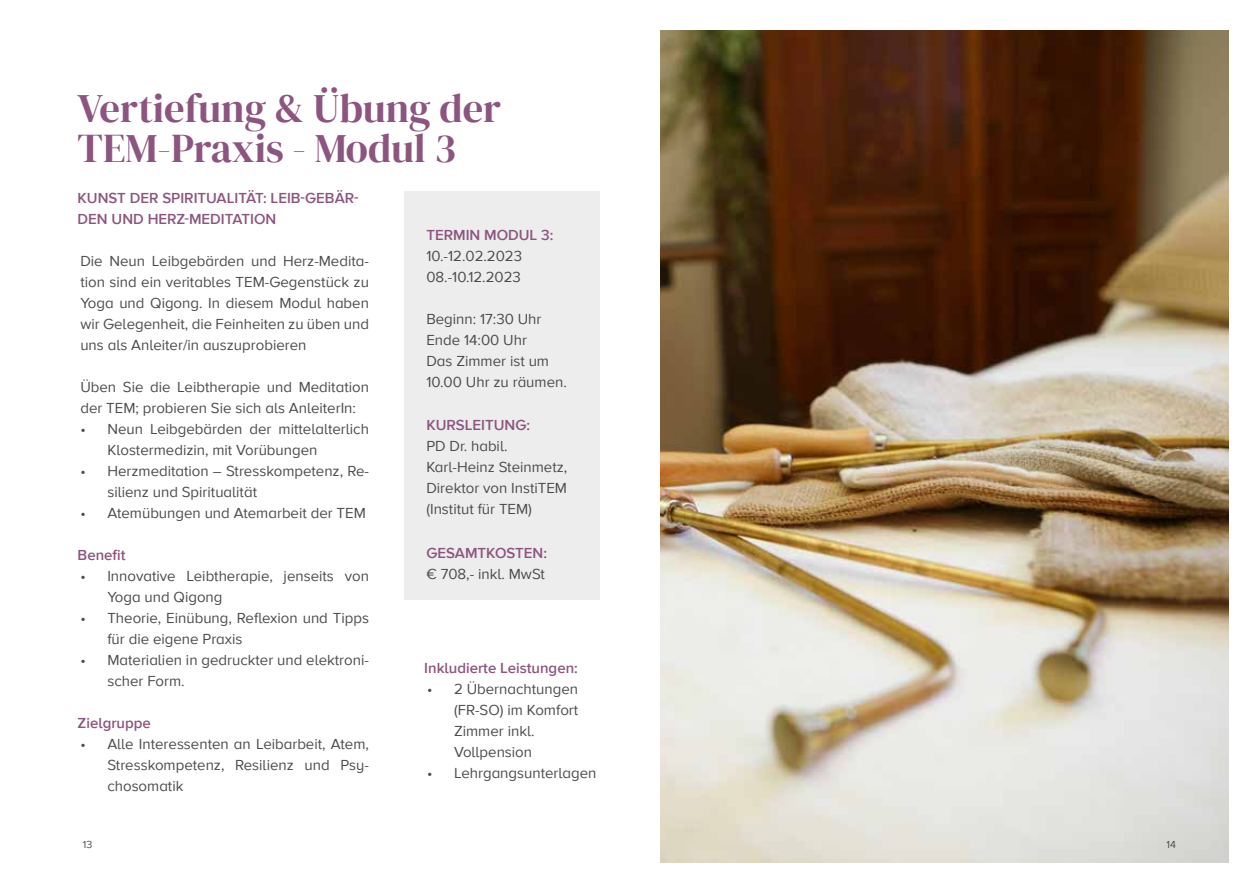
<style>
.page{position:relative;width:1259px;height:893px;background:#fff}
.page>*{position:absolute;margin:0;border:0;box-sizing:border-box;transform-origin:0 0}
.t1{font:40.5px/40.5px "DM Serif Display";color:#8c557f}
.t2{font:15px/21px "Proxima Nova A";color:#4a4a49}
.t3{font:600 15px/21px "Proxima Nova A";color:#8c557f}
.t4{font:10.5px "Proxima Nova A";color:#4a4a49}
</style>
<div class="page">
<div style="left:404px;top:191px;width:196px;height:409px;background:#ededed"></div>
<img style="left:660px;top:31px;width:568px;height:831px">
<h1 class="t1" style="left:78px;top:88px;width:425px">Vertiefung &amp; Übung der<br>TEM-Praxis - Modul 3</h1>
<p class="t3" style="left:78px;top:187px;width:283px">KUNST DER SPIRITUALITÄT: LEIB-GEBÄR-<br>DEN UND HERZ-MEDITATION</p>
<p class="t2" style="left:80px;top:250px;width:290px;text-align:justify">Die Neun Leibgebärden und Herz-Medita&shy;tion sind ein veritables TEM-Gegenstück zu Yoga und Qigong. In diesem Modul haben wir Gelegenheit, die Feinheiten zu üben und uns als Anleiter/in auszuprobieren</p>
<p class="t2" style="left:80px;top:376px;width:290px">Üben Sie die Leibtherapie und Meditation der TEM; probieren Sie sich als AnleiterIn:</p>
<p class="t2" style="left:107px;top:418px;width:263px;text-indent:-27px">• Neun Leibgebärden der mittelalterlich<br>Klostermedizin, mit Vorübungen</p>
<p class="t2" style="left:107px;top:460px;width:263px;text-indent:-27px">• Herzmeditation – Stresskompetenz, Re&shy;silienz und Spiritualität</p>
<p class="t2" style="left:80px;top:502px;width:287px">• Atemübungen und Atemarbeit der TEM</p>
<p class="t3" style="left:78px;top:544px;width:49px">Benefit</p>
<p class="t2" style="left:107px;top:565px;width:263px;text-indent:-27px">• Innovative Leibtherapie, jenseits von<br>Yoga und Qigong</p>
<p class="t2" style="left:107px;top:607px;width:263px;text-indent:-27px">• Theorie, Einübung, Reflexion und Tipps für die eigene Praxis</p>
<p class="t2" style="left:107px;top:649px;width:263px;text-indent:-27px">• Materialien in gedruckter und elektroni&shy;scher Form.</p>
<p class="t3" style="left:78px;top:712px;width:75px">Zielgruppe</p>
<p class="t2" style="left:107px;top:733px;width:263px;text-align:justify;text-indent:-27px">• Alle Interessenten an Leibarbeit, Atem, Stresskompetenz, Resilienz und Psy&shy;chosomatik</p>
<p class="t3" style="left:426px;top:224px;width:129px">TERMIN MODUL 3:</p>
<p class="t2" style="left:426px;top:244px;width:97px">10.-12.02.2023<br>08.-10.12.2023</p>
<p class="t2" style="left:426px;top:307px;width:142px">Beginn: 17:30 Uhr<br>Ende 14:00 Uhr<br>Das Zimmer ist um<br>10.00 Uhr zu räumen.</p>
<p class="t3" style="left:426px;top:414px;width:105px">KURSLEITUNG:</p>
<p class="t2" style="left:426px;top:435px;width:142px">PD Dr. habil.<br>Karl-Heinz Steinmetz,<br>Direktor von InstiTEM (Institut für TEM)</p>
<p class="t3" style="left:426px;top:542px;width:122px">GESAMTKOSTEN:</p>
<p class="t2" style="left:426px;top:562px;width:120px">€ 708,- inkl. MwSt</p>
<p class="t3" style="left:424px;top:657px;width:155px">Inkludierte Leistungen:</p>
<p class="t2" style="left:454px;top:678px;width:126px;text-indent:-27px">• 2 Übernachtungen (FR-SO) im Komfort<br>Zimmer inkl.<br>Vollpension</p>
<p class="t2" style="left:427px;top:762px;width:171px">• Lehrgangsunterlagen</p>
<p class="t4" style="left:83px;top:837px;width:11px">13</p>
<p class="t4" style="left:1166px;top:837px;width:11px">14</p>
</div>
